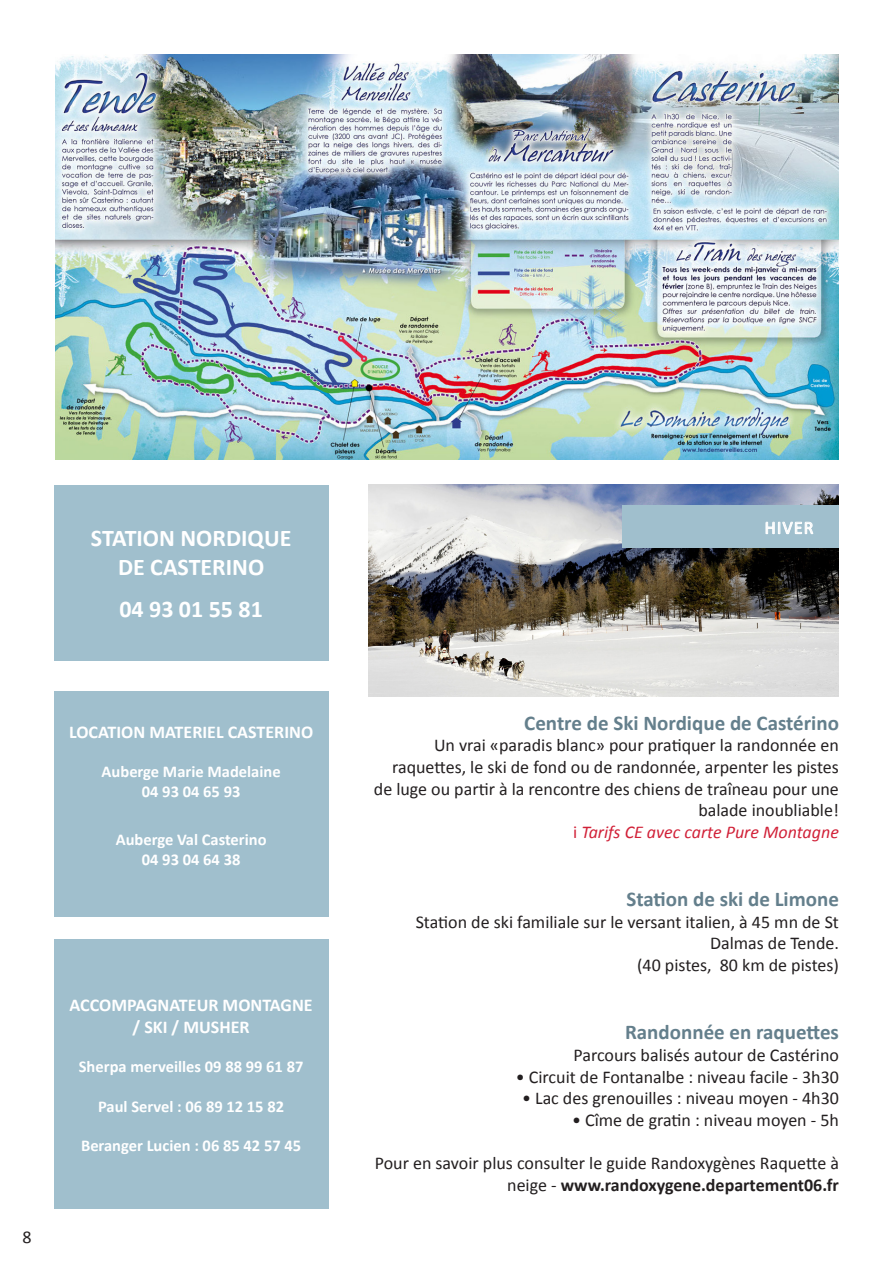
<style>
.page{position:relative;width:893px;height:1263px;background:#fff}
.page>*{position:absolute;margin:0;border:0;box-sizing:border-box;transform-origin:0 0}
.t1{font:700 24px "Calibri";color:#fff}
.t2{font:700 21px "Calibri";color:#647f8c}
.t3{font:18px/21.6px "Calibri";color:#231f20;text-align:right}
.t4{font:700 18px "Calibri";color:#fff}
.t5{font:italic 18px "Calibri";color:#d12138}
.t6{font:18px "Calibri";letter-spacing:.06em;color:#fff}
.t7{font:700 16.5px "Calibri";color:#fff}
.s1{font-style:normal}
.s2{font-weight:700}
</style>
<div class="page">
<div style="left:54px;top:485px;width:274px;height:175px;background:#a0bfcd"></div>
<img style="left:369px;top:485px;width:470px;height:212px">
<div style="left:622px;top:506px;width:217px;height:42px;background:#a0bfcd"></div>
<svg style="left:765px;top:521px;width:49px;height:14px"></svg>
<img style="left:55px;top:54px;width:784px;height:405px">
<div style="left:54px;top:692px;width:274px;height:225px;background:#a0bfcd"></div>
<div style="left:54px;top:940px;width:274px;height:269px;background:#a0bfcd"></div>
<p class="t1" style="left:91px;top:523px;width:202px">STATION NORDIQUE</p>
<p class="t1" style="left:118px;top:552px;width:148px">DE CASTERINO</p>
<p class="t1" style="left:119px;top:594px;width:145px">04 93 01 55 81</p>
<p class="t4" style="left:69px;top:720px;width:246px">LOCATION MATERIEL CASTERINO</p>
<p class="t7" style="left:102px;top:761px;width:181px">Auberge Marie Madelaine</p>
<p class="t7" style="left:142px;top:781px;width:100px">04 93 04 65 93</p>
<p class="t7" style="left:116px;top:829px;width:152px">Auberge Val Casterino</p>
<p class="t7" style="left:142px;top:849px;width:100px">04 93 04 64 38</p>
<p class="t3" style="left:22px;top:1226px;width:11px">8</p>
<p class="t4" style="left:70px;top:993px;width:245px">ACCOMPAGNATEUR MONTAGNE</p>
<p class="t4" style="left:133px;top:1015px;width:119px">/ SKI / MUSHER</p>
<p class="t7" style="left:79px;top:1056px;width:226px">Sherpa merveilles 09 88 99 61 87</p>
<p class="t7" style="left:98px;top:1096px;width:187px">Paul Servel : 06 89 12 15 82</p>
<p class="t7" style="left:81px;top:1135px;width:222px">Beranger Lucien : 06 85 42 57 45</p>
<p class="t6" style="left:765px;top:516px;width:50px">HIVER</p>
<p class="t2" style="left:524px;top:709px;width:316px">Centre de Ski Nordique de Castérino</p>
<p class="t3" style="left:374px;top:735px;width:467px">Un vrai «paradis blanc» pour pratiquer la randonnée en raquettes, le ski de fond ou de randonnée, arpenter les pistes de luge ou partir à la rencontre des chiens de traîneau pour une balade inoubliable!</p>
<p class="t5" style="left:573px;top:819px;width:267px"><span class="s1">i</span> Tarifs CE avec carte Pure Montagne</p>
<p class="t2" style="left:626px;top:886px;width:214px">Station de ski de Limone</p>
<p class="t3" style="left:416px;top:911px;width:425px">Station de ski familiale sur le versant italien, à 45 mn de St<br>Dalmas de Tende.</p>
<p class="t3" style="left:637px;top:954px;width:203px">(40 pistes, 80 km de pistes)</p>
<p class="t2" style="left:625px;top:1019px;width:215px">Randonnée en raquettes</p>
<p class="t3" style="left:574px;top:1044px;width:267px">Parcours balisés autour de Castérino</p>
<p class="t3" style="left:516px;top:1066px;width:325px">• Circuit de Fontanalbe : niveau facile - 3h30</p>
<p class="t3" style="left:522px;top:1087px;width:318px">• Lac des grenouilles : niveau moyen - 4h30</p>
<p class="t3" style="left:572px;top:1109px;width:268px">• Cîme de gratin : niveau moyen - 5h</p>
<p class="t3" style="left:375px;top:1152px;width:466px">Pour en savoir plus consulter le guide Randoxygènes Raquette à neige - <span class="s2">www.randoxygene.departement06.fr</span></p>
</div>
